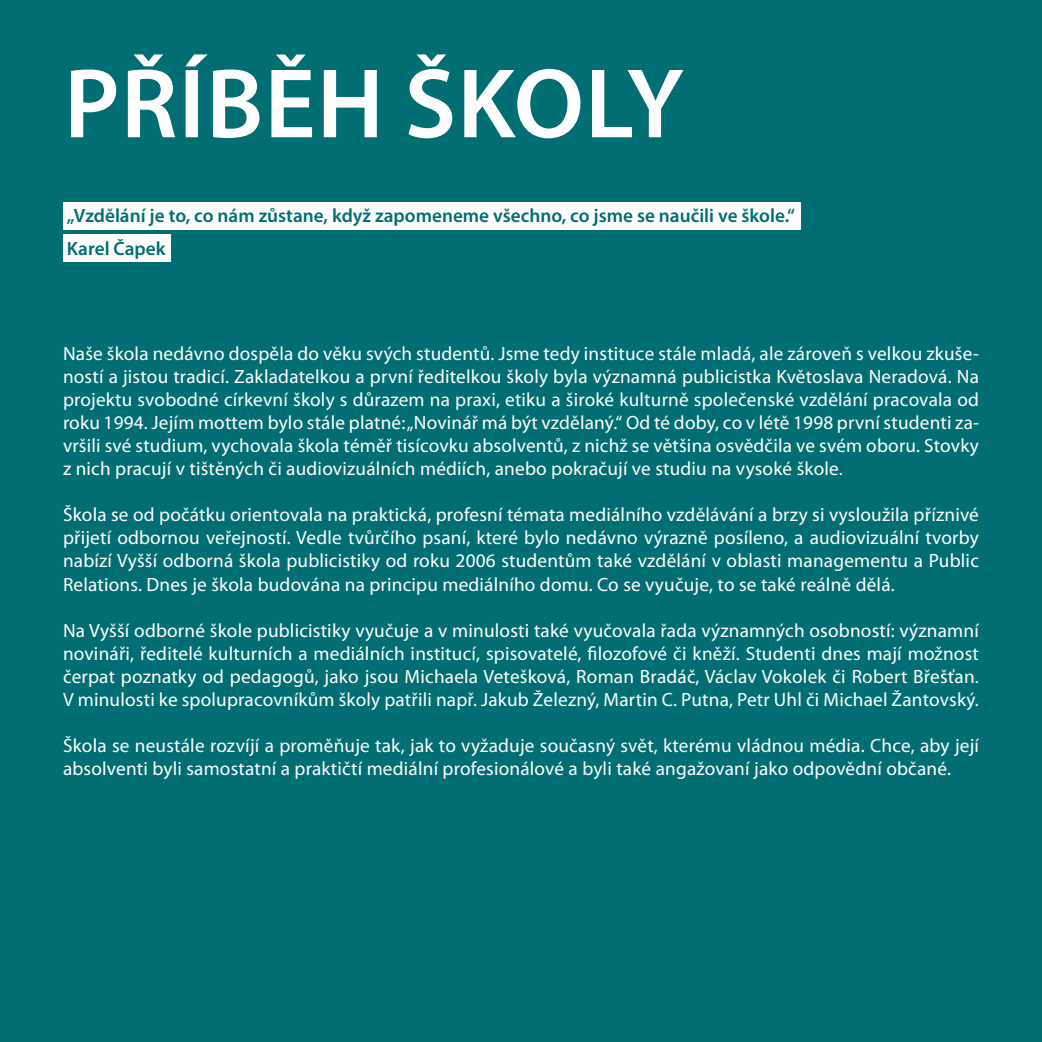
<style>
.page{position:relative;width:1042px;height:1042px;background:#006e72}
.page>*{position:absolute;margin:0;border:0;box-sizing:border-box;transform-origin:0 0}
.t1{font:600 99.75px "Myriad Pro";color:#fff}
.t2{font:19.25px/23.1px "Myriad Pro";letter-spacing:.01em;color:#fff;text-align:justify}
.t3{font:600 19.25px/32.9px "Myriad Pro";color:#006e72}
</style>
<div class="page">
<div style="left:63px;top:202px;width:738px;height:27px;background:#fff"></div>
<div style="left:63px;top:234px;width:108px;height:28px;background:#fff"></div>
<h1 class="t1" style="left:64px;top:40px;width:397px">příběh školy</h1>
<p class="t3" style="left:67px;top:199px;width:729px">„Vzdělání je to, co nám zůstane, když zapomeneme všechno, co jsme se naučili ve škole.“<br>Karel Čapek</p>
<p class="t2" style="left:63px;top:341px;width:917px">Naše škola nedávno dospěla do věku svých studentů. Jsme tedy instituce stále mladá, ale zároveň s velkou zkuše&shy;ností a jistou tradicí. Zakladatelkou a první ředitelkou školy byla významná publicistka Květoslava Neradová. Na projektu svobodné církevní školy s důrazem na praxi, etiku a široké kulturně společenské vzdělání pracovala od roku 1994. Jejím mottem bylo stále platné: „Novinář má být vzdělaný.“ Od té doby, co v létě 1998 první studenti za&shy;vršili své studium, vychovala škola téměř tisícovku absolventů, z nichž se většina osvědčila ve svém oboru. Stovky z nich pracují v tištěných či audiovizuálních médiích, anebo pokračují ve studiu na vysoké škole.</p>
<p class="t2" style="left:63px;top:503px;width:917px">Škola se od počátku orientovala na praktická, profesní témata mediálního vzdělávání a brzy si vysloužila příznivé přijetí odbornou veřejností. Vedle tvůrčího psaní, které bylo nedávno výrazně posíleno, a audiovizuální tvorby nabízí Vyšší odborná škola publicistiky od roku 2006 studentům také vzdělání v oblasti managementu a Public Relations. Dnes je škola budována na principu mediálního domu. Co se vyučuje, to se také reálně dělá.</p>
<p class="t2" style="left:63px;top:618px;width:917px">Na Vyšší odborné škole publicistiky vyučuje a v minulosti také vyučovala řada významných osobností: významní novináři, ředitelé kulturních a mediálních institucí, spisovatelé, filozofové či kněží. Studenti dnes mají možnost čerpat poznatky od pedagogů, jako jsou Michaela Vetešková, Roman Bradáč, Václav Vokolek či Robert Břešťan.<br>V minulosti ke spolupracovníkům školy patřili např. Jakub Železný, Martin C. Putna, Petr Uhl či Michael Žantovský.</p>
<p class="t2" style="left:63px;top:734px;width:917px">Škola se neustále rozvíjí a proměňuje tak, jak to vyžaduje současný svět, kterému vládnou média. Chce, aby její absolventi byli samostatní a praktičtí mediální profesionálové a byli také angažovaní jako odpovědní občané.</p>
</div>
